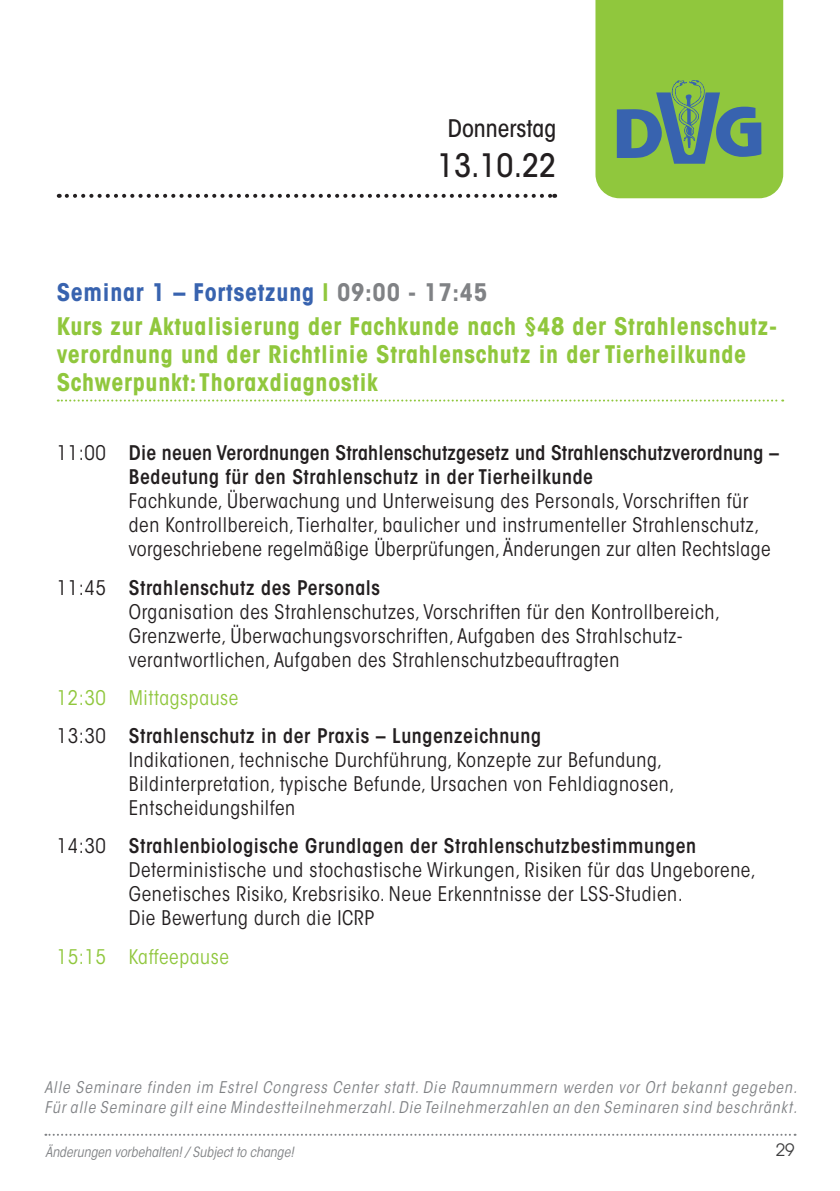
<style>
.page{position:relative;width:840px;height:1191px;background:#fff}
.page>*{position:absolute;margin:0;border:0;box-sizing:border-box;transform-origin:0 0}
.t1{font:500 condensed 32px "ITC Avant Garde Std";color:#231f20}
.t2{font:700 condensed 24px/33.6px "ITC Avant Garde Std";letter-spacing:.03em;color:#90c73d}
.t3{font:500 condensed 24px "ITC Avant Garde Std";color:#231f20}
.t4{font:condensed 20px/24px "ITC Avant Garde Std";letter-spacing:.03em;color:#231f20}
.t5{font:600 condensed 20px/24px "ITC Avant Garde Std";letter-spacing:.01em;color:#231f20}
.t6{font:600 condensed 20px/38.2px "ITC Avant Garde Std";letter-spacing:.03em;color:#231f20}
.t7{font:condensed 20px "ITC Avant Garde Std";letter-spacing:.03em;color:#90c73d}
.t8{font:17px "ITC Avant Garde Std";color:#3e3e3f}
.t9{font:italic condensed 16px/20px "ITC Avant Garde Std";letter-spacing:.06em;color:#808285}
.t10{font:italic condensed 14px "ITC Avant Garde Std";color:#808285}
.s1{color:#3863af}
.s2{color:#808285}
.s3{font-weight:400}
.s4{font-weight:600}
.s5{font-weight:400;color:#90c73d}
</style>
<div class="page">
<svg style="left:45px;top:1133px;width:750px;height:2px"></svg>
<svg style="left:67px;top:194px;width:488px;height:4px"></svg>
<svg style="left:595px;top:0;width:187px;height:198px"></svg>
<svg style="left:58px;top:399px;width:724px;height:2px"></svg>
<p class="t3" style="left:447px;top:113px;width:110px">Donnerstag</p>
<h1 class="t1" style="left:437px;top:146px;width:121px">13.10.22</h1>
<p class="t2" style="left:57px;top:275px;width:721px"><span class="s1">Seminar 1 – Fortsetzung</span> l <span class="s2">09:00 - 17:45<br></span>Kurs zur Aktualisierung der Fachkunde nach §48 der Strahlenschutz-</p>
<p class="t2" style="left:57px;top:340px;width:690px;line-height:28px">verordnung und der Richtlinie Strahlenschutz in der Tierheilkunde<br>Schwerpunkt: Thoraxdiagnostik</p>
<p class="t5" style="left:129px;top:441px;width:651px;text-indent:-72px"><span class="s3">11:00</span> Die neuen Verordnungen Strahlenschutzgesetz und Strahlenschutzverordnung –<br>Bedeutung für den Strahlenschutz in der Tierheilkunde</p>
<p class="t4" style="left:129px;top:489px;width:643px">Fachkunde, Überwachung und Unterweisung des Personals, Vorschriften für den Kontrollbereich, Tierhalter, baulicher und instrumenteller Strahlenschutz, vorgeschriebene regelmäßige Überprüfungen, Änderungen zur alten Rechtslage</p>
<p class="t4" style="left:129px;top:575px;width:592px;text-indent:-72px">11:45 <span class="s4">Strahlenschutz des Personals<br></span>Organisation des Strahlenschutzes, Vorschriften für den Kontrollbereich, Grenzwerte, Überwachungsvorschriften, Aufgaben des Strahlschutz&shy;verantwortlichen, Aufgaben des Strahlenschutzbeauftragten</p>
<p class="t6" style="left:57px;top:678px;width:485px"><span class="s5">12:30 Mittagspause<br></span><span class="s3">13:30</span> Strahlenschutz in der Praxis – Lungenzeichnung</p>
<p class="t4" style="left:129px;top:748px;width:547px">Indikationen, technische Durchführung, Konzepte zur Befundung,<br>Bildinterpretation, typische Befunde, Ursachen von Fehldiagnosen,<br>Entscheidungshilfen</p>
<p class="t4" style="left:129px;top:834px;width:628px;text-indent:-72px">14:30 <span class="s4">Strahlenbiologische Grundlagen der Strahlenschutzbestimmungen </span>Deterministische und stochastische Wirkungen, Risiken für das Ungeborene, Genetisches Risiko, Krebsrisiko. Neue Erkenntnisse der LSS-Studien.<br>Die Bewertung durch die ICRP</p>
<p class="t7" style="left:57px;top:944px;width:174px">15:15 Kaffeepause</p>
<p class="t9" style="left:44px;top:1078px;width:753px">Alle Seminare finden im Estrel Congress Center statt. Die Raumnummern werden vor Ort bekannt gegeben.<br>Für alle Seminare gilt eine Mindestteilnehmerzahl. Die Teilnehmerzahlen an den Seminaren sind beschränkt.</p>
<p class="t10" style="left:45px;top:1143px;width:250px">Änderungen vorbehalten! / Subject to change!</p>
<p class="t8" style="left:775px;top:1139px;width:20px">29</p>
</div>
